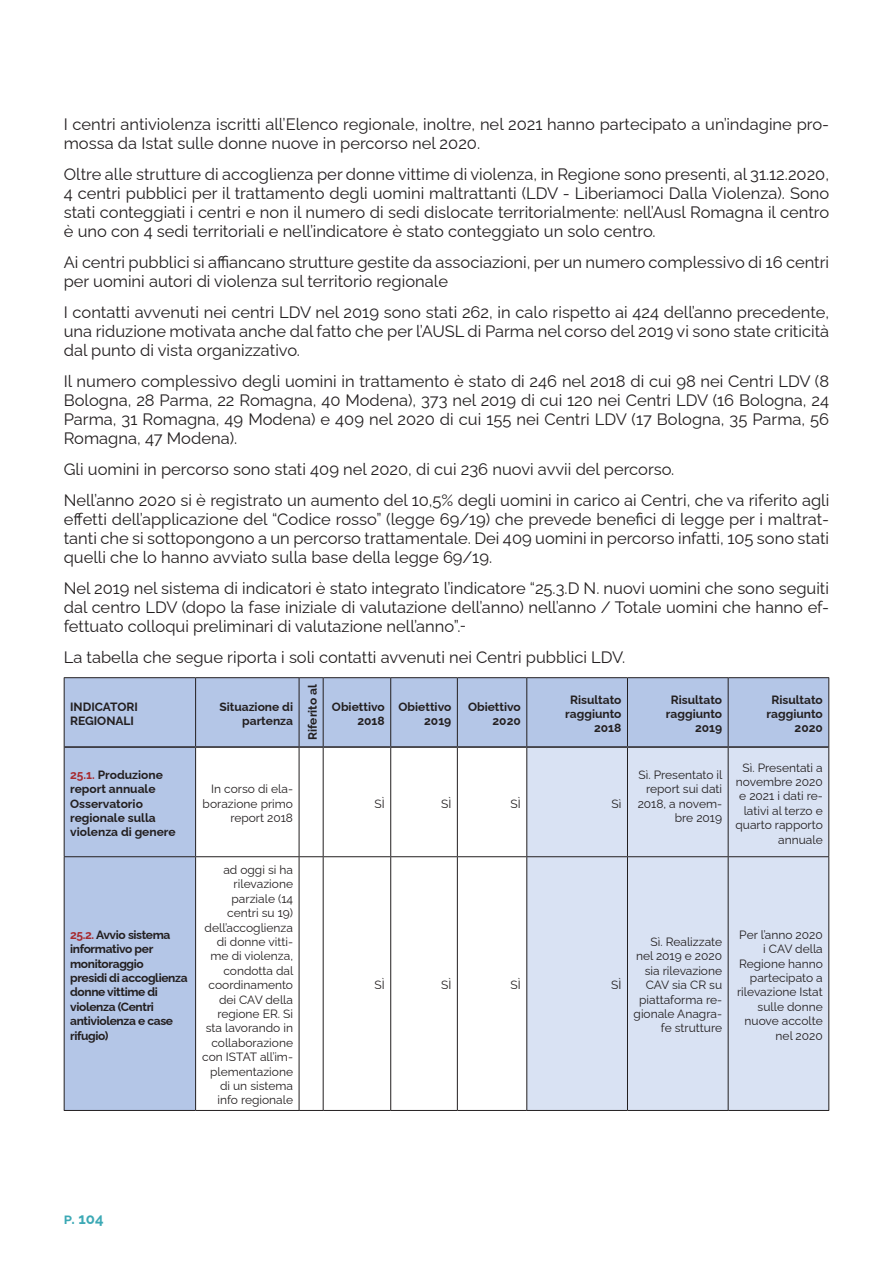
<style>
.page{position:relative;width:893px;height:1263px;background:#fff}
.page>*{position:absolute;margin:0;border:0;box-sizing:border-box;transform-origin:0 0}
.t1{font:16.5px/18.9px "Raleway";color:#231f20;text-align:justify}
.t2{font:700 15px "Raleway";color:#3ca9b5}
.t3{font:12px/14.4px "Raleway";color:#231f20;text-align:right}
.t4{font:700 12px/14.4px "Raleway";color:#231f20;text-align:right}
.t5{font:700 12px/14.4px "Raleway";letter-spacing:-.03em;color:#231f20}
.s1{color:#a72b30}
</style>
<div class="page">
<svg style="left:65px;top:678px;width:763px;height:432px"></svg>
<div style="left:527px;top:748px;width:301px;height:362px;background:#d9e2f3"></div>
<hr style="left:64px;top:677px;width:132px;height:1px;background:#231f20">
<hr style="left:64px;top:678px;width:1px;height:69px;background:#231f20">
<hr style="left:196px;top:677px;width:103px;height:1px;background:#231f20">
<hr style="left:195px;top:678px;width:1px;height:68px;background:#231f20">
<svg style="left:299px;top:677px;width:24px;height:1px"></svg>
<hr style="left:299px;top:678px;width:1px;height:68px;background:#231f20">
<hr style="left:323px;top:677px;width:68px;height:1px;background:#231f20">
<hr style="left:323px;top:678px;width:1px;height:68px;background:#231f20">
<hr style="left:391px;top:677px;width:66px;height:1px;background:#231f20">
<hr style="left:390px;top:678px;width:1px;height:68px;background:#231f20">
<hr style="left:457px;top:677px;width:70px;height:1px;background:#231f20">
<hr style="left:457px;top:678px;width:1px;height:68px;background:#231f20">
<hr style="left:527px;top:677px;width:100px;height:1px;background:#231f20">
<hr style="left:526px;top:678px;width:1px;height:68px;background:#231f20">
<hr style="left:627px;top:677px;width:101px;height:1px;background:#231f20">
<hr style="left:627px;top:678px;width:1px;height:68px;background:#231f20">
<hr style="left:728px;top:677px;width:101px;height:1px;background:#231f20">
<hr style="left:728px;top:678px;width:1px;height:68px;background:#231f20">
<hr style="left:828px;top:678px;width:1px;height:69px;background:#231f20">
<hr style="left:64px;top:747px;width:1px;height:109px;background:#231f20">
<hr style="left:195px;top:748px;width:1px;height:108px;background:#231f20">
<hr style="left:299px;top:748px;width:1px;height:108px;background:#231f20">
<hr style="left:323px;top:748px;width:1px;height:108px;background:#231f20">
<hr style="left:390px;top:748px;width:1px;height:108px;background:#231f20">
<hr style="left:457px;top:748px;width:1px;height:108px;background:#231f20">
<hr style="left:526px;top:748px;width:1px;height:108px;background:#231f20">
<hr style="left:627px;top:748px;width:1px;height:108px;background:#231f20">
<hr style="left:728px;top:748px;width:1px;height:108px;background:#231f20">
<hr style="left:828px;top:747px;width:1px;height:109px;background:#231f20">
<hr style="left:64px;top:856px;width:132px;height:1px;background:#231f20">
<hr style="left:64px;top:857px;width:1px;height:253px;background:#231f20">
<hr style="left:196px;top:856px;width:103px;height:1px;background:#231f20">
<hr style="left:195px;top:857px;width:1px;height:253px;background:#231f20">
<svg style="left:299px;top:856px;width:24px;height:1px"></svg>
<hr style="left:299px;top:857px;width:1px;height:253px;background:#231f20">
<hr style="left:323px;top:856px;width:68px;height:1px;background:#231f20">
<hr style="left:323px;top:857px;width:1px;height:253px;background:#231f20">
<hr style="left:391px;top:856px;width:66px;height:1px;background:#231f20">
<hr style="left:390px;top:857px;width:1px;height:253px;background:#231f20">
<hr style="left:457px;top:856px;width:70px;height:1px;background:#231f20">
<hr style="left:457px;top:857px;width:1px;height:253px;background:#231f20">
<hr style="left:527px;top:856px;width:100px;height:1px;background:#231f20">
<hr style="left:526px;top:857px;width:1px;height:253px;background:#231f20">
<hr style="left:627px;top:856px;width:101px;height:1px;background:#231f20">
<hr style="left:627px;top:857px;width:1px;height:253px;background:#231f20">
<hr style="left:728px;top:856px;width:101px;height:1px;background:#231f20">
<hr style="left:728px;top:857px;width:1px;height:253px;background:#231f20">
<hr style="left:828px;top:857px;width:1px;height:253px;background:#231f20">
<hr style="left:64px;top:1110px;width:132px;height:1px;background:#231f20">
<hr style="left:196px;top:1110px;width:103px;height:1px;background:#231f20">
<svg style="left:299px;top:1110px;width:24px;height:1px"></svg>
<hr style="left:323px;top:1110px;width:68px;height:1px;background:#231f20">
<hr style="left:391px;top:1110px;width:66px;height:1px;background:#231f20">
<hr style="left:457px;top:1110px;width:70px;height:1px;background:#231f20">
<hr style="left:527px;top:1110px;width:100px;height:1px;background:#231f20">
<hr style="left:627px;top:1110px;width:101px;height:1px;background:#231f20">
<hr style="left:728px;top:1110px;width:101px;height:1px;background:#231f20">
<hr style="left:65px;top:746px;width:131px;height:2px;background:#231f20">
<hr style="left:196px;top:746px;width:103px;height:2px;background:#231f20">
<hr style="left:299px;top:746px;width:24px;height:2px;background:#231f20">
<hr style="left:323px;top:746px;width:68px;height:2px;background:#231f20">
<hr style="left:391px;top:746px;width:66px;height:2px;background:#231f20">
<hr style="left:457px;top:746px;width:70px;height:2px;background:#231f20">
<hr style="left:527px;top:746px;width:100px;height:2px;background:#231f20">
<hr style="left:627px;top:746px;width:101px;height:2px;background:#231f20">
<hr style="left:728px;top:746px;width:100px;height:2px;background:#231f20">
<p class="t1" style="left:64px;top:113px;width:767px">I centri antiviolenza iscritti all’Elenco regionale, inoltre, nel 2021 hanno partecipato a un’indagine pro&shy;mossa da Istat sulle donne nuove in percorso nel 2020.</p>
<p class="t1" style="left:64px;top:163px;width:767px">Oltre alle strutture di accoglienza per donne vittime di violenza, in Regione sono presenti, al 31.12.2020, 4 centri pubblici per il trattamento degli uomini maltrattanti (LDV - Liberiamoci Dalla Violenza). Sono stati conteggiati i centri e non il numero di sedi dislocate territorialmente: nell’Ausl Romagna il centro è uno con 4 sedi territoriali e nell’indicatore è stato conteggiato un solo centro.</p>
<p class="t1" style="left:64px;top:251px;width:767px">Ai centri pubblici si affiancano strutture gestite da associazioni, per un numero complessivo di 16 centri per uomini autori di violenza sul territorio regionale</p>
<p class="t1" style="left:64px;top:301px;width:767px">I contatti avvenuti nei centri LDV nel 2019 sono stati 262, in calo rispetto ai 424 dell’anno precedente, una riduzione motivata anche dal fatto che per l’AUSL di Parma nel corso del 2019 vi sono state criticità dal punto di vista organizzativo.</p>
<p class="t1" style="left:64px;top:370px;width:767px">Il numero complessivo degli uomini in trattamento è stato di 246 nel 2018 di cui 98 nei Centri LDV (8<br>Bologna, 28 Parma, 22 Romagna, 40 Modena), 373 nel 2019 di cui 120 nei Centri LDV (16 Bologna, 24<br>Parma, 31 Romagna, 49 Modena) e 409 nel 2020 di cui 155 nei Centri LDV (17 Bologna, 35 Parma, 56<br>Romagna, 47 Modena).</p>
<p class="t1" style="left:64px;top:458px;width:612px">Gli uomini in percorso sono stati 409 nel 2020, di cui 236 nuovi avvii del percorso.</p>
<p class="t1" style="left:64px;top:489px;width:767px">Nell’anno 2020 si è registrato un aumento del 10,5% degli uomini in carico ai Centri, che va riferito agli effetti dell’applicazione del “Codice rosso” (legge 69/19) che prevede benefici di legge per i maltrat&shy;tanti che si sottopongono a un percorso trattamentale. Dei 409 uomini in percorso infatti, 105 sono stati quelli che lo hanno avviato sulla base della legge 69/19.</p>
<p class="t1" style="left:64px;top:577px;width:767px">Nel 2019 nel sistema di indicatori è stato integrato l’indicatore “25.3.D N. nuovi uomini che sono seguiti dal centro LDV (dopo la fase iniziale di valutazione dell’anno) nell’anno / Totale uomini che hanno ef&shy;fettuato colloqui preliminari di valutazione nell’anno”.</p>
<p class="t1" style="left:64px;top:646px;width:563px">La tabella che segue riporta i soli contatti avvenuti nei Centri pubblici LDV.</p>
<p class="t4" style="left:70px;top:698px;width:69px;text-align:left">INDICATORI<br>REGIONALI</p>
<p class="t4" style="left:219px;top:698px;width:75px">Situazione di partenza</p>
<p class="t4" style="left:304px;top:740px;width:57px;rotate:-90deg">Riferito al</p>
<p class="t4" style="left:332px;top:698px;width:54px">Obiettivo<br>2018</p>
<p class="t4" style="left:399px;top:698px;width:54px">Obiettivo<br>2019</p>
<p class="t4" style="left:468px;top:698px;width:54px">Obiettivo<br>2020</p>
<p class="t4" style="left:565px;top:691px;width:58px">Risultato raggiunto<br>2018</p>
<p class="t4" style="left:666px;top:691px;width:58px">Risultato raggiunto<br>2019</p>
<p class="t4" style="left:767px;top:691px;width:58px">Risultato raggiunto<br>2020</p>
<p class="t4" style="left:70px;top:766px;width:107px;text-align:left"><span class="s1">25.1.</span> Produzione report annuale<br>Osservatorio regionale sulla violenza di genere</p>
<p class="t5" style="left:70px;top:926px;width:119px"><span class="s1">25.2.</span> Avvio sistema informativo per monitoraggio<br>presidi di accoglienza donne vittime di violenza (Centri antiviolenza e case rifugio)</p>
<p class="t3" style="left:203px;top:780px;width:92px">In corso di ela&shy;borazione primo report 2018</p>
<p class="t3" style="left:202px;top:861px;width:93px">ad oggi si ha rilevazione parziale (14 centri su 19) dell’accoglienza di donne vitti&shy;me di violenza, condotta dal coordinamento dei CAV della regione ER. Si sta lavorando in collaborazione con ISTAT all’im&shy;plementazione di un sistema info regionale</p>
<p class="t2" style="left:64px;top:1207px;width:41px">p. 104</p>
<p class="t3" style="left:374px;top:795px;width:12px">SÌ</p>
<p class="t3" style="left:441px;top:795px;width:12px">SÌ</p>
<p class="t3" style="left:511px;top:795px;width:12px">SÌ</p>
<p class="t3" style="left:612px;top:795px;width:11px">Sì</p>
<p class="t3" style="left:638px;top:766px;width:86px">Sì. Presentato il report sui dati<br>2018, a novem&shy;bre 2019</p>
<p class="t3" style="left:735px;top:759px;width:89px">Sì. Presentati a novembre 2020 e 2021 i dati re&shy;lativi al terzo e quarto rapporto annuale</p>
<p class="t3" style="left:374px;top:976px;width:12px">SÌ</p>
<p class="t3" style="left:441px;top:976px;width:12px">SÌ</p>
<p class="t3" style="left:511px;top:976px;width:12px">SÌ</p>
<p class="t3" style="left:611px;top:976px;width:12px">SÌ</p>
<p class="t3" style="left:634px;top:933px;width:90px">Sì. Realizzate nel 2019 e 2020 sia rilevazione<br>CAV sia CR su piattaforma re&shy;gionale Anagra&shy;fe strutture</p>
<p class="t3" style="left:737px;top:926px;width:87px">Per l’anno 2020 i CAV della<br>Regione hanno partecipato a rilevazione Istat sulle donne nuove accolte nel 2020</p>
</div>
